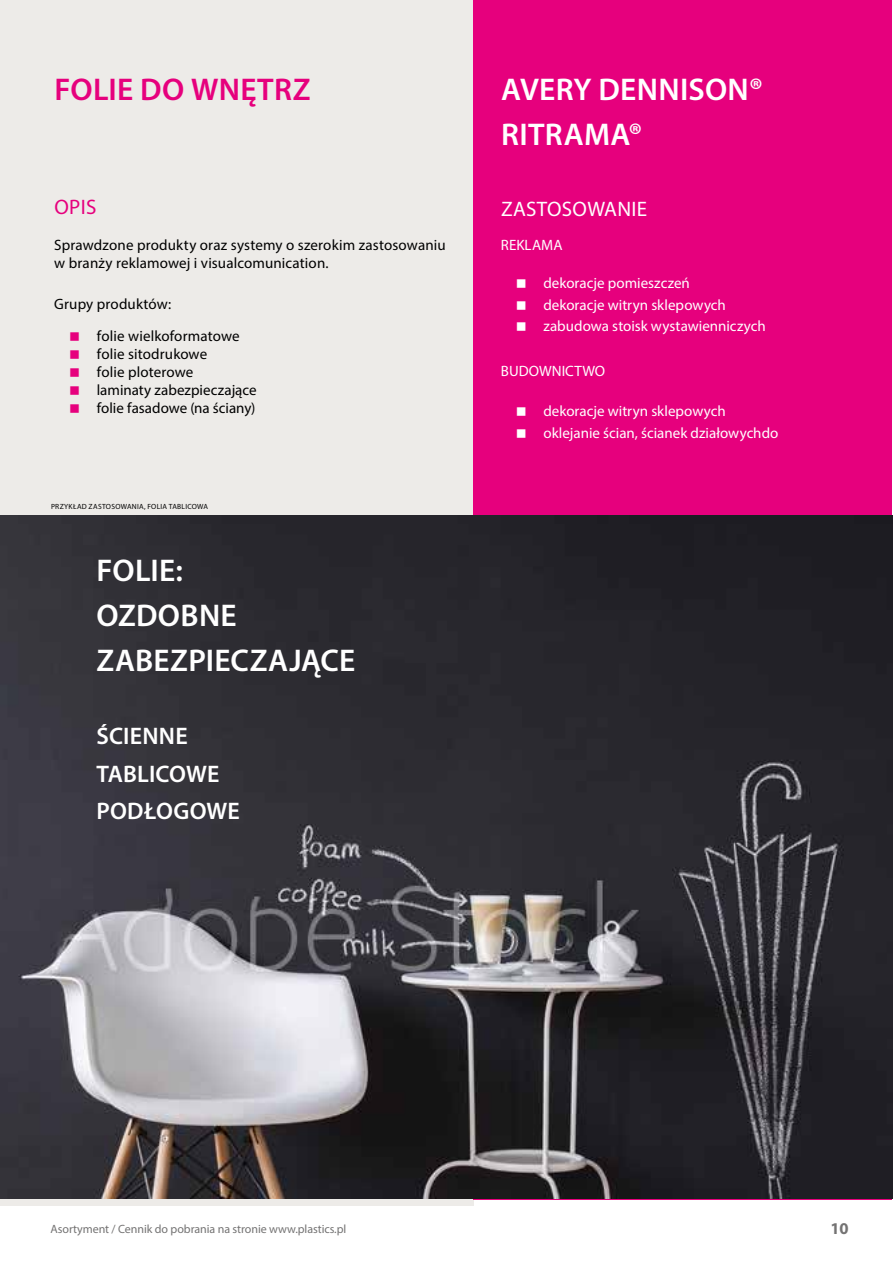
<style>
.page{position:relative;width:893px;height:1263px;background:#fff}
.page>*{position:absolute;margin:0;border:0;box-sizing:border-box;transform-origin:0 0}
.t1{font:600 31.5px/45px "Myriad Pro";letter-spacing:.01em;color:#fff}
.t2{font:600 31.5px "Myriad Pro";letter-spacing:.01em;color:#e6007d}
.t3{font:600 24px/37.5px "Myriad Pro";letter-spacing:.01em;color:#fff}
.t4{font:21px "Myriad Pro";letter-spacing:.015em;color:#fff}
.t5{font:21px "Myriad Pro";color:#e6007d}
.t6{font:700 16.5px "Myriad Pro";color:#747373}
.t7{font:15px/18px "Myriad Pro";letter-spacing:.01em;color:#000}
.t8{font:15px/21.6px "Myriad Pro";color:#fff}
.t9{font:12px "Myriad Pro";letter-spacing:-.005em;color:#747373}
.t10{font:7.5px "Myriad Pro";letter-spacing:.035em;color:#000}
</style>
<div class="page">
<div style="left:0;top:0;width:473px;height:1205px;background:#edebe8"></div>
<div style="left:473px;top:0;width:419px;height:1199px;background:#e6007d"></div>
<img style="left:0;top:516px;width:892px;height:682px">
<h1 class="t2" style="left:55px;top:70px;width:257px">FOLIE DO WNĘTRZ</h1>
<h1 class="t1" style="left:501px;top:66px;width:263px">AVERY DENNISON®<br>RITRAMA®</h1>
<h3 class="t5" style="left:55px;top:194px;width:43px">OPIS</h3>
<p class="t7" style="left:54px;top:236px;width:393px">Sprawdzone produkty oraz systemy o szerokim zastosowaniu w branży reklamowej i visualcomunication.</p>
<p class="t7" style="left:97px;top:288px;width:144px;line-height:31.8px;text-indent:-43px">Grupy produktów:<br>folie wielkoformatowe</p>
<p class="t7" style="left:97px;top:345px;width:161px">folie sitodrukowe<br>folie ploterowe<br>laminaty zabezpieczające folie fasadowe (na ściany)</p>
<p class="t10" style="left:51px;top:502px;width:159px">PRZYKŁAD ZASTOSOWANIA, FOLIA TABLICOWA</p>
<h1 class="t1" style="left:97px;top:547px;width:260px">FOLIE:<br>OZDOBNE<br>ZABEZPIECZAJĄCE</h1>
<h2 class="t3" style="left:96px;top:717px;width:145px">ŚCIENNE<br>TABLICOWE<br>PODŁOGOWE</h2>
<h3 class="t4" style="left:501px;top:196px;width:148px">ZASTOSOWANIE</h3>
<p class="t8" style="left:501px;top:234px;width:63px">REKLAMA</p>
<p class="t8" style="left:543px;top:272px;width:224px">dekoracje pomieszczeń<br>dekoracje witryn sklepowych zabudowa stoisk wystawienniczych</p>
<p class="t8" style="left:501px;top:360px;width:106px">BUDOWNICTWO</p>
<p class="t8" style="left:543px;top:400px;width:236px">dekoracje witryn sklepowych oklejanie ścian, ścianek działowychdo</p>
<p class="t9" style="left:51px;top:1222px;width:297px">Asortyment / Cennik do pobrania na stronie www.plastics.pl</p>
<p class="t6" style="left:830px;top:1218px;width:20px">10</p>
</div>
